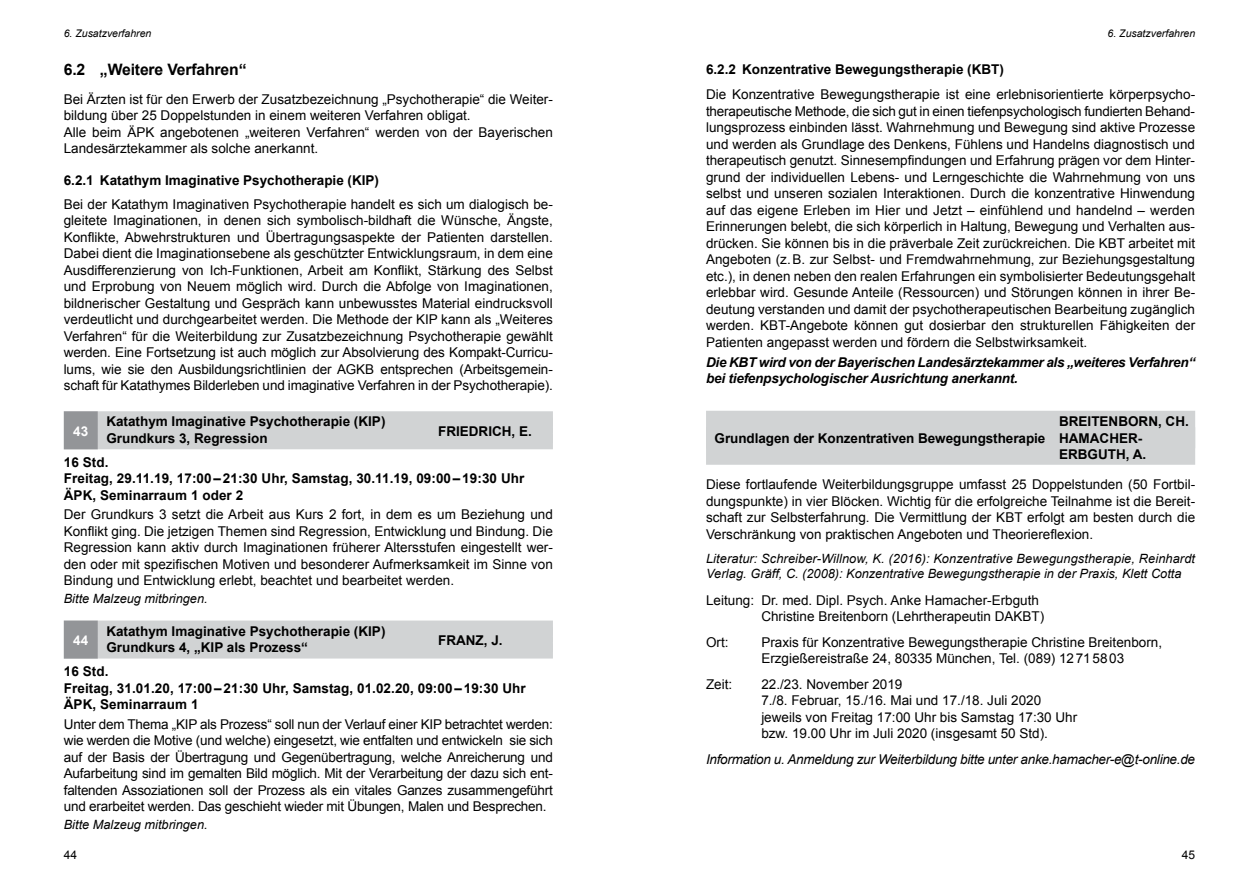
<style>
.page{position:relative;width:1259px;height:893px;background:#fff}
.page>*{position:absolute;margin:0;border:0;box-sizing:border-box;transform-origin:0 0}
.t1{font:700 15.75px "Arial";letter-spacing:-.01em;color:#000}
.t2{font:13.5px/16.5px "Arial";color:#000;text-align:justify}
.t3{font:700 13.5px/16.5px "Arial";color:#000}
.t4{font:italic 700 13.5px/16.5px "Arial";letter-spacing:-.02em;color:#000}
.t5{font:italic 13.5px "Arial";letter-spacing:-.02em;color:#000}
.t6{font:700 13.5px "Arial";color:#fff}
.t7{font:italic 12.75px/15px "Arial";color:#000}
.t8{font:12px "Arial";color:#000}
.t9{font:italic 10.5px "Arial";color:#000}
</style>
<div class="page">
<div style="left:98px;top:411px;width:455px;height:15px;background:#d1d3d4"></div>
<div style="left:98px;top:418px;width:455px;height:15px;background:#d1d3d4"></div>
<div style="left:98px;top:428px;width:455px;height:15px;background:#d1d3d4"></div>
<div style="left:98px;top:434px;width:455px;height:15px;background:#d1d3d4"></div>
<div style="left:64px;top:411px;width:34px;height:38px;background:#939598"></div>
<div style="left:98px;top:620px;width:455px;height:15px;background:#d1d3d4"></div>
<div style="left:98px;top:627px;width:455px;height:15px;background:#d1d3d4"></div>
<div style="left:98px;top:637px;width:455px;height:15px;background:#d1d3d4"></div>
<div style="left:98px;top:643px;width:455px;height:15px;background:#d1d3d4"></div>
<div style="left:64px;top:620px;width:34px;height:39px;background:#939598"></div>
<div style="left:706px;top:411px;width:489px;height:37px;background:#d1d3d4"></div>
<div style="left:706px;top:427px;width:489px;height:38px;background:#d1d3d4"></div>
<p class="t9" style="left:64px;top:27px;width:89px">6. Zusatzverfahren</p>
<p class="t1" style="left:64px;top:59px;width:184px">6.2 „Weitere Verfahren“</p>
<p class="t2" style="left:64px;top:91px;width:490px;text-align:left">Bei Ärzten ist für den Erwerb der Zusatzbezeichnung „Psychotherapie“ die Weiter&shy;bildung über 25 Doppelstunden in einem weiteren Verfahren obligat.<br>Alle beim ÄPK angebotenen „weiteren Verfahren“ werden von der Bayerischen Landesärztekammer als solche anerkannt.</p>
<p class="t3" style="left:64px;top:172px;width:317px">6.2.1 Katathym Imaginative Psychotherapie (KIP)</p>
<p class="t2" style="left:64px;top:196px;width:490px">Bei der Katathym Imaginativen Psychotherapie handelt es sich um dialogisch be&shy;gleitete Imaginationen, in denen sich symbolisch-bildhaft die Wünsche, Ängste, Konflikte, Abwehrstrukturen und Übertragungsaspekte der Patienten darstellen.<br>Dabei dient die Imaginationsebene als geschützter Entwicklungsraum, in dem eine Ausdifferenzierung von Ich-Funktionen, Arbeit am Konflikt, Stärkung des Selbst und Erprobung von Neuem möglich wird. Durch die Abfolge von Imaginationen, bildnerischer Gestaltung und Gespräch kann unbewusstes Material eindrucksvoll verdeutlicht und durchgearbeitet werden. Die Methode der KIP kann als „Weiteres Verfahren“ für die Weiterbildung zur Zusatzbezeichnung Psychotherapie gewählt werden. Eine Fortsetzung ist auch möglich zur Absolvierung des Kompakt-Curricu&shy;lums, wie sie den Ausbildungsrichtlinien der AGKB entsprechen (Arbeitsgemein&shy;schaft für Katathymes Bilderleben und imaginative Verfahren in der Psychotherapie).</p>
<p class="t6" style="left:73px;top:422px;width:17px">43</p>
<p class="t3" style="left:106px;top:414px;width:281px">Katathym Imaginative Psychotherapie (KIP)<br>Grundkurs 3, Regression</p>
<p class="t3" style="left:438px;top:423px;width:95px">FRIEDRICH, E.</p>
<p class="t3" style="left:64px;top:454px;width:462px">16 Std.<br>Freitag, 29.11.19, 17:00–21:30 Uhr, Samstag, 30.11.19, 09:00–19:30 Uhr<br>ÄPK, Seminarraum 1 oder 2</p>
<p class="t2" style="left:64px;top:506px;width:490px">Der Grundkurs 3 setzt die Arbeit aus Kurs 2 fort, in dem es um Beziehung und Konflikt ging. Die jetzigen Themen sind Regression, Entwicklung und Bindung. Die Regression kann aktiv durch Imaginationen früherer Altersstufen eingestellt wer&shy;den oder mit spezifischen Motiven und besonderer Aufmerksamkeit im Sinne von Bindung und Entwicklung erlebt, beachtet und bearbeitet werden.</p>
<p class="t7" style="left:64px;top:591px;width:145px">Bitte Malzeug mitbringen.</p>
<p class="t6" style="left:73px;top:632px;width:17px">44</p>
<p class="t3" style="left:106px;top:623px;width:281px">Katathym Imaginative Psychotherapie (KIP)<br>Grundkurs 4, „KIP als Prozess“</p>
<p class="t3" style="left:438px;top:633px;width:66px">FRANZ, J.</p>
<p class="t3" style="left:64px;top:663px;width:463px">16 Std.<br>Freitag, 31.01.20, 17:00–21:30 Uhr, Samstag, 01.02.20, 09:00–19:30 Uhr<br>ÄPK, Seminarraum 1</p>
<p class="t2" style="left:64px;top:716px;width:490px">Unter dem Thema „KIP als Prozess“ soll nun der Verlauf einer KIP betrachtet werden: wie werden die Motive (und welche) eingesetzt, wie entfalten und entwickeln sie sich auf der Basis der Übertragung und Gegenübertragung, welche Anreicherung und Aufarbeitung sind im gemalten Bild möglich. Mit der Verarbeitung der dazu sich ent&shy;faltenden Assoziationen soll der Prozess als ein vitales Ganzes zusammengeführt und erarbeitet werden. Das geschieht wieder mit Übungen, Malen und Besprechen.</p>
<p class="t7" style="left:64px;top:817px;width:145px">Bitte Malzeug mitbringen.</p>
<p class="t9" style="left:1107px;top:27px;width:89px">6. Zusatzverfahren</p>
<p class="t3" style="left:706px;top:61px;width:299px">6.2.2 Konzentrative Bewegungstherapie (KBT)</p>
<p class="t2" style="left:706px;top:86px;width:490px">Die Konzentrative Bewegungstherapie ist eine erlebnisorientierte körperpsycho&shy;therapeutische Methode, die sich gut in einen tiefenpsychologisch fundierten Behand&shy;lungsprozess einbinden lässt. Wahrnehmung und Bewegung sind aktive Prozesse und werden als Grundlage des Denkens, Fühlens und Handelns diagnostisch und therapeutisch genutzt. Sinnesempfindungen und Erfahrung prägen vor dem Hinter&shy;grund der individuellen Lebens- und Lerngeschichte die Wahrnehmung von uns selbst und unseren sozialen Interaktionen. Durch die konzentrative Hinwendung auf das eigene Erleben im Hier und Jetzt – einfühlend und handelnd – werden Erinnerungen belebt, die sich körperlich in Haltung, Bewegung und Verhalten aus&shy;drücken. Sie können bis in die präverbale Zeit zurückreichen. Die KBT arbeitet mit Angeboten (z.B. zur Selbst- und Fremdwahrnehmung, zur Beziehungsgestaltung etc.), in denen neben den realen Erfahrungen ein symbolisierter Bedeutungsgehalt erlebbar wird. Gesunde Anteile (Ressourcen) und Störungen können in ihrer Be&shy;deutung verstanden und damit der psychotherapeutischen Bearbeitung zugänglich werden. KBT-Angebote können gut dosierbar den strukturellen Fähigkeiten der Patienten angepasst werden und fördern die Selbstwirksamkeit.</p>
<p class="t4" style="left:706px;top:354px;width:490px">Die KBT wird von der Bayerischen Landesärztekammer als „weiteres Verfahren“ bei tiefenpsychologischer Ausrichtung anerkannt.</p>
<p class="t3" style="left:1059px;top:414px;width:131px">BREITENBORN, CH.</p>
<p class="t3" style="left:714px;top:430px;width:429px">Grundlagen der Konzentrativen Bewegungstherapie HAMACHER-</p>
<p class="t3" style="left:1059px;top:447px;width:89px">ERBGUTH, A.</p>
<p class="t2" style="left:706px;top:476px;width:490px">Diese fortlaufende Weiterbildungsgruppe umfasst 25 Doppelstunden (50 Fortbil&shy;dungspunkte) in vier Blöcken. Wichtig für die erfolgreiche Teilnahme ist die Bereit&shy;schaft zur Selbsterfahrung. Die Vermittlung der KBT erfolgt am besten durch die Verschränkung von praktischen Angeboten und Theoriereflexion.</p>
<p class="t7" style="left:706px;top:551px;width:490px">Literatur: Schreiber-Willnow, K. (2016): Konzentrative Bewegungstherapie, Reinhardt<br>Verlag. Gräff, C. (2008): Konzentrative Bewegungstherapie in der Praxis, Klett Cotta</p>
<p class="t2" style="left:761px;top:592px;width:284px;text-indent:-55px">Leitung: Dr. med. Dipl. Psych. Anke Hamacher-Erbguth<br>Christine Breitenborn (Lehrtherapeutin DAKBT)</p>
<p class="t2" style="left:706px;top:634px;width:24px">Ort:</p>
<p class="t2" style="left:761px;top:634px;width:402px">Praxis für Konzentrative Bewegungstherapie Christine Breitenborn,<br>Erzgießereistraße 24, 80335 München, Tel. (089) 12715803</p>
<p class="t2" style="left:706px;top:676px;width:28px">Zeit:</p>
<p class="t2" style="left:761px;top:676px;width:317px;text-align:left">22./23. November 2019<br>7./8. Februar, 15./16. Mai und 17./18. Juli 2020 jeweils von Freitag 17:00 Uhr bis Samstag 17:30 Uhr bzw. 19.00 Uhr im Juli 2020 (insgesamt 50 Std).</p>
<p class="t5" style="left:706px;top:750px;width:490px">Information u. Anmeldung zur Weiterbildung bitte unter anke.hamacher-e@t-online.de</p>
<p class="t8" style="left:64px;top:847px;width:15px">44</p>
<p class="t8" style="left:1181px;top:847px;width:15px">45</p>
</div>
